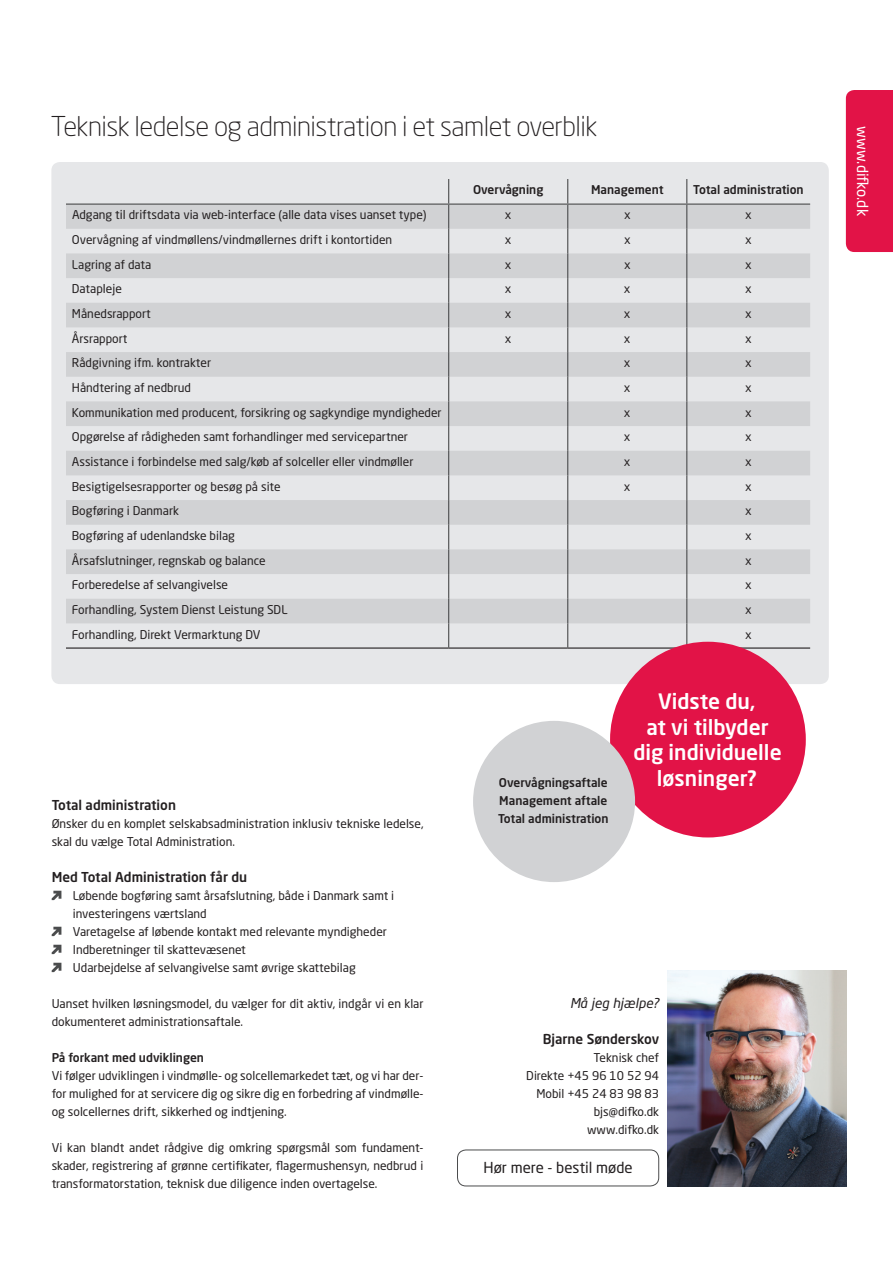
<style>
.page{position:relative;width:893px;height:1263px;background:#fff}
.page>*{position:absolute;margin:0;border:0;box-sizing:border-box;transform-origin:0 0}
.t1{font:300 27px "Neo Sans Std";letter-spacing:-.03em;color:#231f20}
.t2{font:500 21px/25.5px "Neo Sans Std";color:#fff;text-align:center}
.t3{font:15px "Neo Sans Std";color:#231f20}
.t4{font:15px "Neo Sans Std";color:#fff}
.t5{font:500 13.5px "Neo Sans Std";color:#231f20}
.t6{font:italic 13.5px "Neo Sans Std";color:#231f20}
.t7{font:12px/18px "Neo Sans Std";color:#231f20}
.t8{font:500 12px/18px "Neo Sans Std";color:#231f20}
</style>
<div class="page">
<div style="left:846px;top:90px;width:47px;height:162px;background:#e21347"></div>
<div style="left:51px;top:162px;width:778px;height:522px;background:#e6e7e9;border-radius:9px"></div>
<div style="left:457px;top:1149px;width:202px;height:37px;border:1px solid #4b4c4d;border-radius:9px"></div>
<svg style="left:52px;top:891px;width:9px;height:9px"></svg>
<svg style="left:52px;top:927px;width:9px;height:9px"></svg>
<svg style="left:52px;top:945px;width:9px;height:9px"></svg>
<svg style="left:52px;top:963px;width:9px;height:9px"></svg>
<svg style="left:66px;top:205px;width:744px;height:418px;fill:#d1d2d4"></svg>
<svg style="left:448px;top:179px;width:1px;height:468px"></svg>
<svg style="left:567px;top:179px;width:1px;height:468px"></svg>
<svg style="left:686px;top:179px;width:1px;height:465px"></svg>
<hr style="left:66px;top:204px;width:383px;height:1px;background:#4b4c4d">
<hr style="left:449px;top:204px;width:119px;height:1px;background:#4b4c4d">
<hr style="left:568px;top:204px;width:119px;height:1px;background:#4b4c4d">
<hr style="left:687px;top:204px;width:123px;height:1px;background:#4b4c4d">
<hr style="left:66px;top:647px;width:383px;height:2px;background:#231f20">
<hr style="left:449px;top:647px;width:119px;height:2px;background:#231f20">
<hr style="left:568px;top:647px;width:119px;height:2px;background:#231f20">
<hr style="left:687px;top:647px;width:123px;height:2px;background:#231f20">
<div style="left:610px;top:642px;width:196px;height:195px;background:#e21347;border-radius:50%"></div>
<div style="left:473px;top:721px;width:162px;height:161px;background:#d1d2d4;border-radius:50%"></div>
<img style="left:668px;top:970px;width:179px;height:216px">
<h1 class="t1" style="left:51px;top:110px;width:548px">Teknisk ledelse og administration i et samlet overblik</h1>
<p class="t4" style="left:872px;top:126px;width:91px;rotate:90deg">www.difko.dk</p>
<p class="t8" style="left:473px;top:180px;width:72px">Overvågning</p>
<p class="t8" style="left:591px;top:180px;width:74px">Management</p>
<p class="t8" style="left:693px;top:180px;width:112px">Total administration</p>
<p class="t7" style="left:72px;top:206px;width:356px">Adgang til driftsdata via web-interface (alle data vises uanset type)</p>
<p class="t7" style="left:505px;top:206px;width:8px">x</p>
<p class="t7" style="left:624px;top:206px;width:8px">x</p>
<p class="t7" style="left:745px;top:206px;width:8px">x</p>
<p class="t7" style="left:72px;top:230px;width:322px">Overvågning af vindmøllens/vindmøllernes drift i kontortiden</p>
<p class="t7" style="left:505px;top:230px;width:8px">x</p>
<p class="t7" style="left:624px;top:230px;width:8px">x</p>
<p class="t7" style="left:745px;top:230px;width:8px">x</p>
<p class="t7" style="left:72px;top:255px;width:81px">Lagring af data</p>
<p class="t7" style="left:505px;top:255px;width:8px">x</p>
<p class="t7" style="left:624px;top:255px;width:8px">x</p>
<p class="t7" style="left:745px;top:255px;width:8px">x</p>
<p class="t7" style="left:72px;top:280px;width:51px">Datapleje</p>
<p class="t7" style="left:505px;top:280px;width:8px">x</p>
<p class="t7" style="left:624px;top:280px;width:8px">x</p>
<p class="t7" style="left:745px;top:280px;width:8px">x</p>
<p class="t7" style="left:72px;top:304px;width:80px">Månedsrapport</p>
<p class="t7" style="left:505px;top:304px;width:8px">x</p>
<p class="t7" style="left:624px;top:304px;width:8px">x</p>
<p class="t7" style="left:745px;top:304px;width:8px">x</p>
<p class="t7" style="left:72px;top:329px;width:57px">Årsrapport</p>
<p class="t7" style="left:505px;top:329px;width:8px">x</p>
<p class="t7" style="left:624px;top:329px;width:8px">x</p>
<p class="t7" style="left:745px;top:329px;width:8px">x</p>
<p class="t7" style="left:72px;top:354px;width:141px">Rådgivning ifm. kontrakter</p>
<p class="t7" style="left:624px;top:354px;width:8px">x</p>
<p class="t7" style="left:745px;top:354px;width:8px">x</p>
<p class="t7" style="left:72px;top:378px;width:121px">Håndtering af nedbrud</p>
<p class="t7" style="left:624px;top:378px;width:8px">x</p>
<p class="t7" style="left:745px;top:378px;width:8px">x</p>
<p class="t7" style="left:72px;top:403px;width:371px">Kommunikation med producent, forsikring og sagkyndige myndigheder</p>
<p class="t7" style="left:624px;top:403px;width:8px">x</p>
<p class="t7" style="left:745px;top:403px;width:8px">x</p>
<p class="t7" style="left:72px;top:428px;width:338px">Opgørelse af rådigheden samt forhandlinger med servicepartner</p>
<p class="t7" style="left:624px;top:428px;width:8px">x</p>
<p class="t7" style="left:745px;top:428px;width:8px">x</p>
<p class="t7" style="left:72px;top:452px;width:343px">Assistance i forbindelse med salg/køb af solceller eller vindmøller</p>
<p class="t7" style="left:624px;top:452px;width:8px">x</p>
<p class="t7" style="left:745px;top:452px;width:8px">x</p>
<p class="t7" style="left:72px;top:477px;width:210px">Besigtigelsesrapporter og besøg på site</p>
<p class="t7" style="left:624px;top:477px;width:8px">x</p>
<p class="t7" style="left:745px;top:477px;width:8px">x</p>
<p class="t7" style="left:72px;top:502px;width:109px">Bogføring i Danmark</p>
<p class="t7" style="left:745px;top:502px;width:8px">x</p>
<p class="t7" style="left:72px;top:526px;width:165px">Bogføring af udenlandske bilag</p>
<p class="t7" style="left:745px;top:526px;width:8px">x</p>
<p class="t7" style="left:72px;top:551px;width:195px">Årsafslutninger, regnskab og balance</p>
<p class="t7" style="left:745px;top:551px;width:8px">x</p>
<p class="t7" style="left:72px;top:576px;width:158px">Forberedelse af selvangivelse</p>
<p class="t7" style="left:745px;top:576px;width:8px">x</p>
<p class="t7" style="left:72px;top:600px;width:210px">Forhandling, System Dienst Leistung SDL</p>
<p class="t7" style="left:745px;top:600px;width:8px">x</p>
<p class="t7" style="left:72px;top:625px;width:182px">Forhandling, Direkt Vermarktung DV</p>
<p class="t7" style="left:745px;top:625px;width:8px">x</p>
<p class="t5" style="left:52px;top:797px;width:126px">Total administration</p>
<p class="t7" style="left:52px;top:814px;width:373px">Ønsker du en komplet selskabsadministration inklusiv tekniske ledelse, skal du vælge Total Administration.</p>
<p class="t5" style="left:52px;top:869px;width:197px">Med Total Administration får du</p>
<p class="t7" style="left:61px;top:886px;width:334px">Løbende bogføring samt årsafslutning, både i Danmark samt i</p>
<p class="t7" style="left:73px;top:904px;width:135px">investeringens værtsland</p>
<p class="t7" style="left:61px;top:922px;width:327px">Varetagelse af løbende kontakt med relevante myndigheder</p>
<p class="t7" style="left:61px;top:940px;width:186px">I ndberetninger til skattevæsenet</p>
<p class="t7" style="left:61px;top:958px;width:296px">Udarbejdelse af selvangivelse samt øvrige skattebilag</p>
<p class="t7" style="left:52px;top:994px;width:373px">Uanset hvilken løsningsmodel, du vælger for dit aktiv, indgår vi en klar dokumenteret administrationsaftale.</p>
<p class="t8" style="left:52px;top:1048px;width:154px">På forkant med udviklingen</p>
<p class="t7" style="left:52px;top:1066px;width:373px;text-align:justify">Vi følger udviklingen i vindmølle- og solcellemarkedet tæt, og vi har der&shy;for mulighed for at servicere dig og sikre dig en forbedring af vindmølle&shy;og solcellernes drift, sikkerhed og indtjening.</p>
<p class="t7" style="left:52px;top:1138px;width:373px;text-align:justify">Vi kan blandt andet rådgive dig omkring spørgsmål som fundament&shy;skader, registrering af grønne certifikater, flagermushensyn, nedbrud i transformatorstation, teknisk due diligence inden overtagelse.</p>
<h2 class="t2" style="left:633px;top:688px;width:150px">Vidste du,<br>at vi tilbyder dig individuelle</h2>
<p class="t8" style="left:499px;top:773px;width:110px">Overvågningsaftale</p>
<h2 class="t2" style="left:657px;top:764px;width:101px">løsninger?</h2>
<p class="t8" style="left:498px;top:791px;width:112px">Management aftale<br>Total administration</p>
<p class="t6" style="left:570px;top:995px;width:91px">Må jeg hjælpe?</p>
<p class="t5" style="left:543px;top:1031px;width:118px">Bjarne Sønderskov</p>
<p class="t7" style="left:526px;top:1048px;width:134px;text-align:right">Teknisk chef<br>Direkte +45 96 10 52 94<br>Mobil +45 24 83 98 83 bjs@difko.dk www.difko.dk</p>
<p class="t3" style="left:484px;top:1158px;width:151px">Hør mere - bestil møde</p>
</div>
